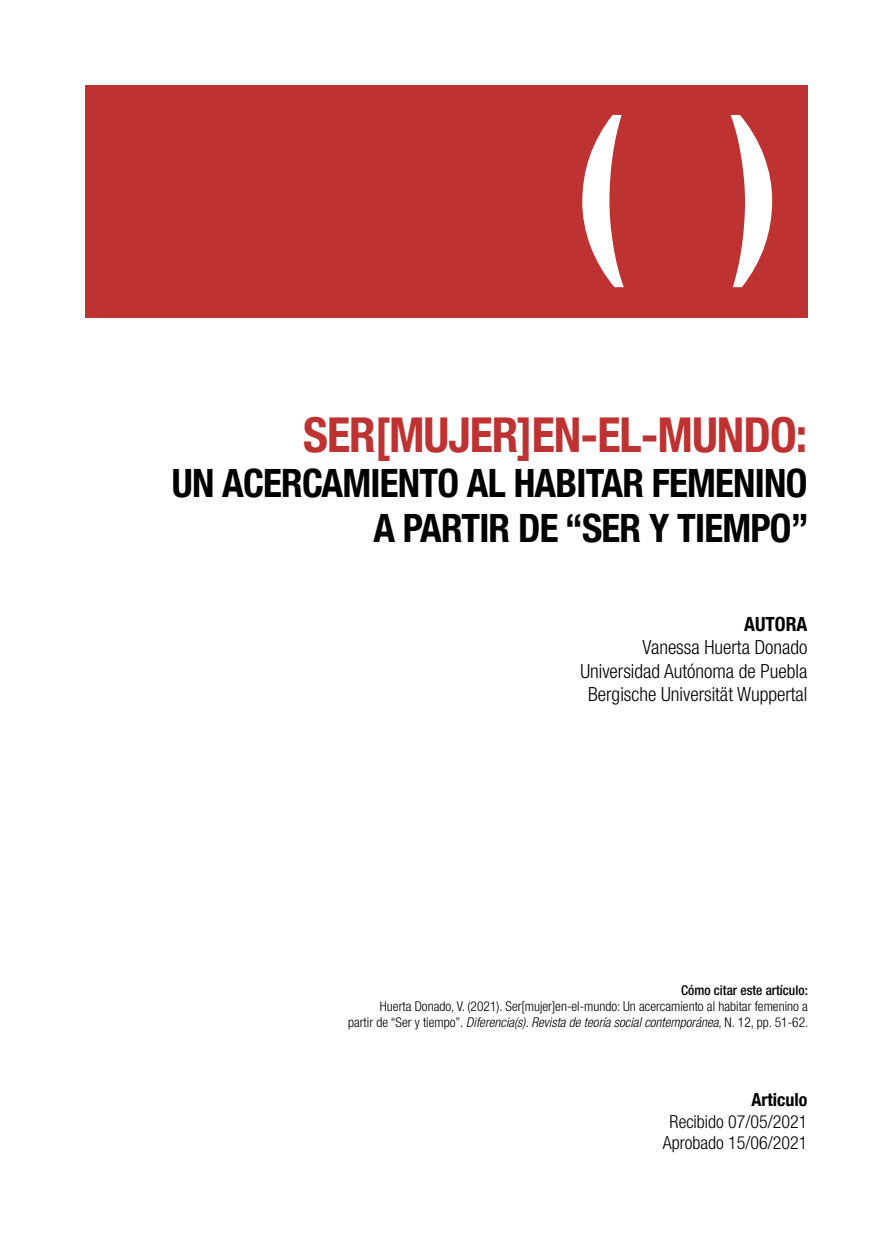
<style>
.page{position:relative;width:893px;height:1234px;background:#fff}
.page>*{position:absolute;margin:0;border:0;box-sizing:border-box;transform-origin:0 0}
.t1{font:700 condensed 48px "Helvetica Neue LT Com";letter-spacing:-.02em;color:#be3232}
.t2{font:700 condensed 39px/45px "Helvetica Neue LT Com";letter-spacing:-.02em;color:#000101;text-align:right}
.t3{font:300 condensed 19.5px/23.4px "Helvetica Neue LT Com";color:#000;text-align:right}
.t4{font:700 condensed 19.5px "Helvetica Neue LT Com";color:#000}
.t5{font:300 condensed 18px/21.6px "Helvetica Neue LT Com";color:#000;text-align:center}
.t6{font:700 condensed 18px "Helvetica Neue LT Com";color:#000}
.t7{font:300 condensed 13.5px/16.2px "Helvetica Neue LT Com";color:#000;text-align:right}
.t8{font:500 condensed 13.5px "Helvetica Neue LT Com";color:#000101}
.s1{font-style:italic}
</style>
<div class="page">
<div style="left:85px;top:85px;width:723px;height:233px;background:#be3232"></div>
<svg style="left:582px;top:115px;width:190px;height:172px"></svg>
<h1 class="t1" style="left:303px;top:406px;width:506px">SER[MUJER]EN-EL-MUNDO:</h1>
<h2 class="t2" style="left:172px;top:461px;width:638px">UN ACERCAMIENTO AL HABITAR FEMENINO<br>A PARTIR DE “SER Y TIEMPO”</h2>
<h3 class="t4" style="left:744px;top:612px;width:65px">AUTORA</h3>
<h3 class="t3" style="left:580px;top:635px;width:228px">Vanessa Huerta Donado<br>Universidad Autónoma de Puebla<br>Bergische Universität Wuppertal</h3>
<p class="t8" style="left:681px;top:981px;width:128px">Cómo citar este artículo:</p>
<p class="t7" style="left:348px;top:997px;width:462px">Huerta Donado, V. (2021). Ser[mujer]en-el-mundo: Un acercamiento al habitar femenino a<br>partir de “Ser y tiempo”. <span class="s1">Diferencia(s). Revista de teoría social contemporánea</span>, N. 12, pp. 51-62.</p>
<h3 class="t6" style="left:751px;top:1088px;width:57px">Articulo</h3>
<h3 class="t5" style="left:663px;top:1110px;width:146px">Recibido 07/05/2021<br>Aprobado 15/06/2021</h3>
</div>
